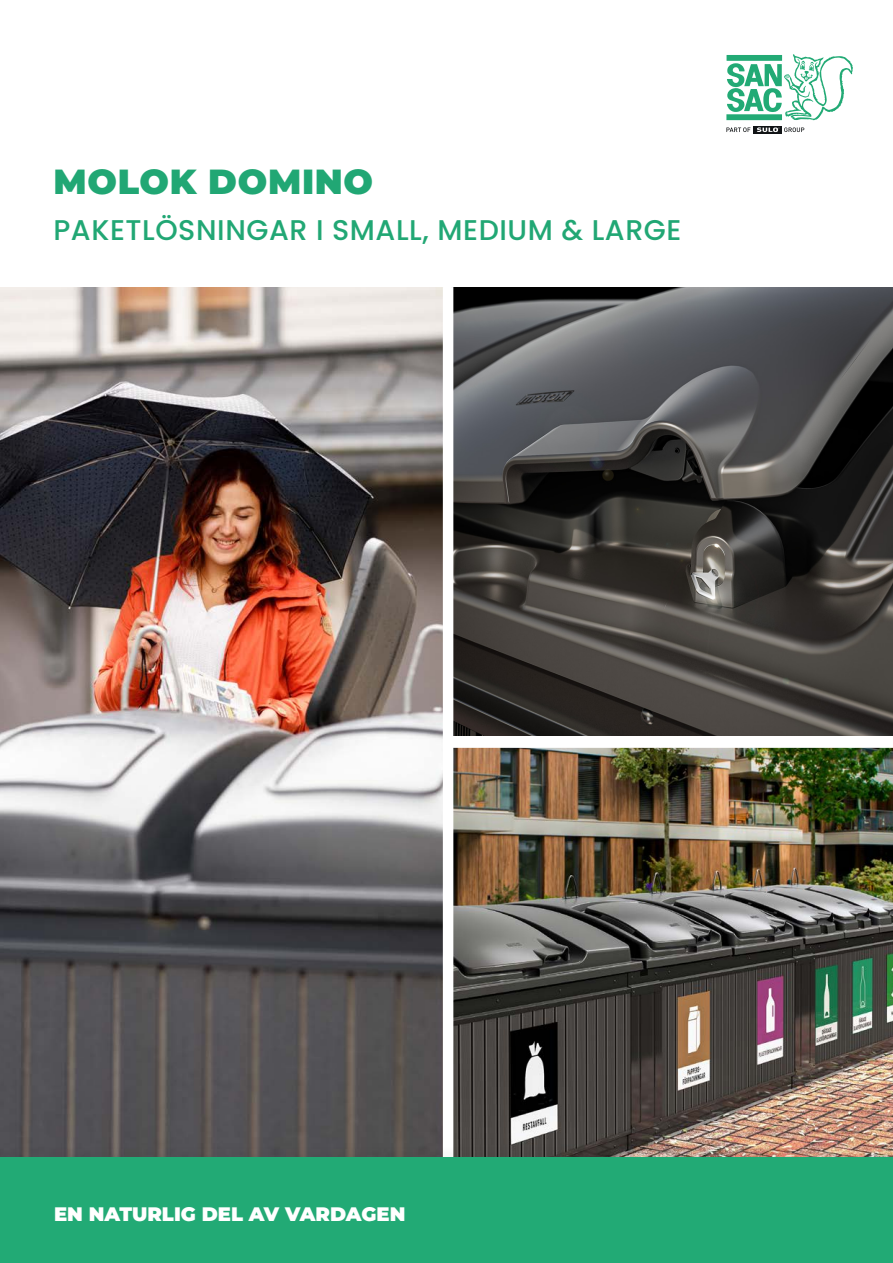
<style>
.page{position:relative;width:893px;height:1263px;background:#fff}
.page>*{position:absolute;margin:0;border:0;box-sizing:border-box;transform-origin:0 0}
.t1{font:900 34.8px "Montserrat";letter-spacing:.02em;color:#21a774}
.t2{font:500 28.5px "Poppins";letter-spacing:.02em;color:#21a774}
.t3{font:900 19.5px "Montserrat";color:#fff}
</style>
<div class="page">
<img style="left:453px;top:748px;width:440px;height:396px">
<img style="left:453px;top:287px;width:440px;height:448px">
<img style="left:0;top:287px;width:443px;height:857px">
<svg style="left:726px;top:54px;width:127px;height:66px"></svg>
<svg style="left:726px;top:127px;width:24px;height:5px"></svg>
<div style="left:753px;top:126px;width:29px;height:7px;background:#111416"></div>
<svg style="left:757px;top:127px;width:47px;height:5px"></svg>
<div style="left:0;top:1144px;width:893px;height:119px;background:#231f20;opacity:.05"></div>
<div style="left:0;top:1158px;width:893px;height:105px;background:#22aa75"></div>
<p class="t1" style="left:53px;top:155px;width:321px">MOLOK DOMINO</p>
<p class="t2" style="left:53px;top:213px;width:629px">PAKETLÖSNINGAR I SMALL, MEDIUM &amp; LARGE</p>
<p class="t3" style="left:54px;top:1199px;width:353px">EN NATURLIG DEL AV VARDAGEN</p>
</div>
